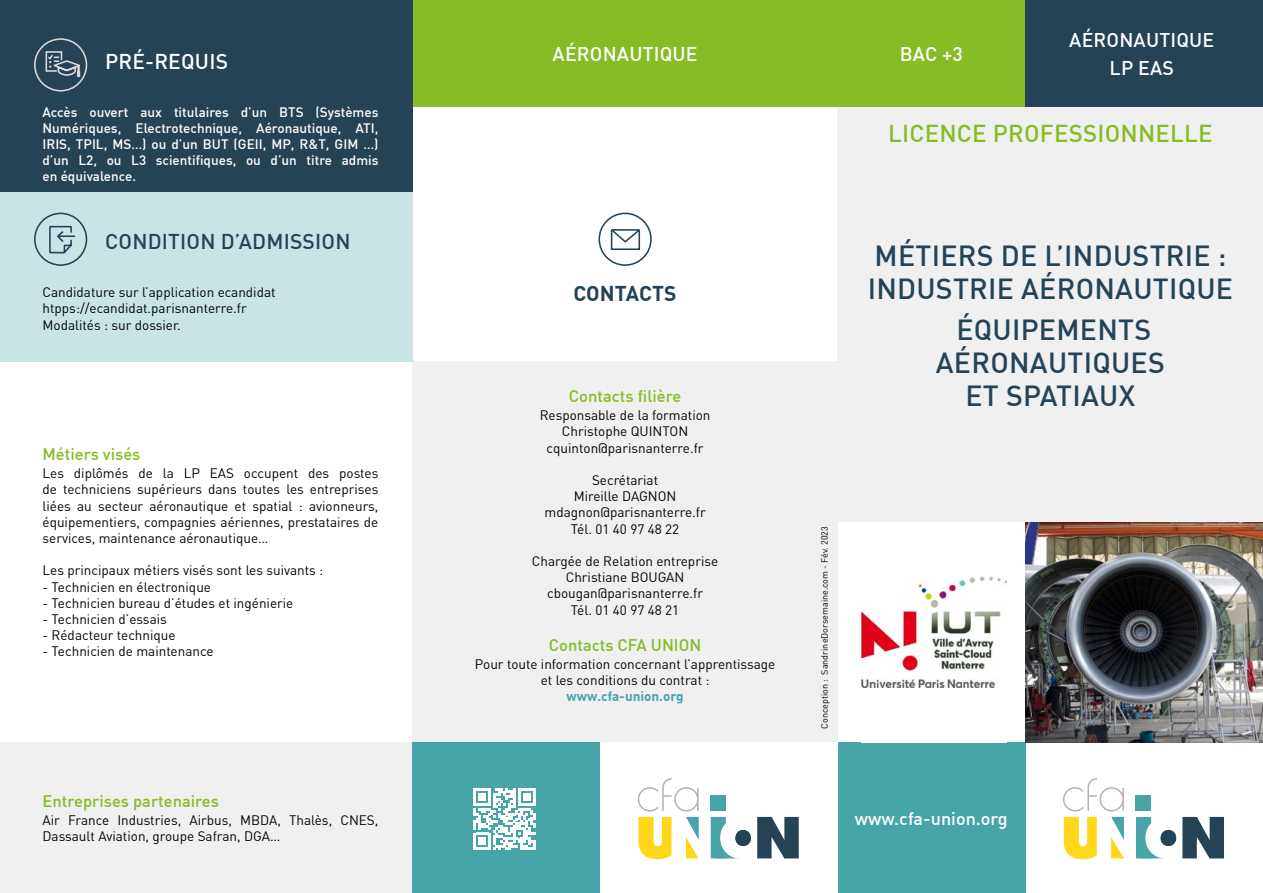
<style>
.page{position:relative;width:1263px;height:893px;background:#fff}
.page>*{position:absolute;margin:0;border:0;box-sizing:border-box;transform-origin:0 0}
.t1{font:500 28.5px/33px "DIN Pro";letter-spacing:.01em;color:#254357}
.t2{font:500 24px "DIN Pro";letter-spacing:.01em;color:#86bc25}
.t3{font:500 21px "DIN Pro";letter-spacing:.01em;color:#254357}
.t4{font:500 21px "DIN Pro";letter-spacing:.01em;color:#fff}
.t5{font:700 21px "DIN Pro";color:#254357}
.t6{font:500 19.5px/28px "DIN Pro";letter-spacing:.01em;color:#fff;text-align:center}
.t7{font:500 18px "DIN Pro";color:#fff}
.t8{font:500 16.5px "DIN Pro";color:#86bc25}
.t9{font:13.5px/16.2px "DIN Pro";color:#000;text-align:center}
.t10{font:500 13.5px/16.2px "DIN Pro";color:#fff;text-align:justify}
.t11{font:700 13.5px "DIN Pro";color:#47a5aa}
.t12{font:9px "DIN Pro";color:#000}
</style>
<div class="page">
<div style="left:412px;top:361px;width:426px;height:381px;background:#f0f0f0"></div>
<div style="left:838px;top:107px;width:425px;height:415px;background:#f0f0f0"></div>
<div style="left:838px;top:742px;width:187px;height:151px;background:#47a5aa"></div>
<div style="left:0;top:742px;width:412px;height:151px;background:#f0f0f0"></div>
<div style="left:413px;top:742px;width:187px;height:151px;background:#47a5aa"></div>
<div style="left:598px;top:213px;width:54px;height:53px;border:2px solid #254357;border-radius:50%"></div>
<svg style="left:610px;top:230px;width:31px;height:14px"></svg>
<div style="left:611px;top:229px;width:29px;height:21px;border:2px solid #254357"></div>
<svg style="left:473px;top:788px;width:62px;height:62px"></svg>
<div style="left:1025px;top:0;width:238px;height:106px;background:#254357"></div>
<div style="left:412px;top:0;width:426px;height:106px;background:#86bc25"></div>
<img style="left:1025px;top:522px;width:238px;height:220px">
<div style="left:0;top:0;width:412px;height:361px;background:#c8e4e5"></div>
<div style="left:0;top:0;width:412px;height:191px;background:#254357"></div>
<svg style="left:34px;top:38px;width:54px;height:54px"></svg>
<div style="left:34px;top:213px;width:53px;height:53px;border:2px solid #254357;border-radius:50%"></div>
<svg style="left:49px;top:225px;width:26px;height:29px"></svg>
<img style="left:861px;top:576px;width:145px;height:112px">
<div style="left:838px;top:0;width:187px;height:106px;background:#86bc25"></div>
<svg style="left:1063px;top:778px;width:161px;height:81px"></svg>
<svg style="left:638px;top:778px;width:161px;height:81px"></svg>
<h3 class="t4" style="left:105px;top:48px;width:124px">PRÉ-REQUIS</h3>
<p class="t10" style="left:43px;top:103px;width:337px">Accès ouvert aux titulaires d’un BTS (Systèmes Numériques, Electrotechnique, Aéronautique, ATI, IRIS, TPIL, MS…) ou d’un BUT (GEII, MP, R&amp;T, GIM …) d’un L2, ou L3 scientifiques, ou d’un titre admis en équivalence.</p>
<h3 class="t3" style="left:105px;top:228px;width:247px">CONDITION D’ADMISSION</h3>
<p class="t9" style="left:43px;top:284px;width:235px;text-align:left">Candidature sur l’application ecandidat htpps://ecandidat.parisnanterre.fr<br>Modalités : sur dossier.</p>
<p class="t8" style="left:43px;top:443px;width:99px">Métiers visés</p>
<p class="t9" style="left:43px;top:465px;width:337px;text-align:justify">Les diplômés de la LP EAS occupent des postes de techniciens supérieurs dans toutes les entreprises liées au secteur aéronautique et spatial : avionneurs, équipementiers, compagnies aériennes, prestataires de services, maintenance aéronautique…</p>
<p class="t9" style="left:43px;top:562px;width:282px">Les principaux métiers visés sont les suivants :</p>
<p class="t9" style="left:43px;top:578px;width:170px">- Technicien en électronique</p>
<p class="t9" style="left:43px;top:594px;width:252px">- Technicien bureau d’études et ingénierie</p>
<p class="t9" style="left:43px;top:611px;width:126px">- Technicien d’essais</p>
<p class="t9" style="left:43px;top:627px;width:135px">- Rédacteur technique</p>
<p class="t9" style="left:43px;top:643px;width:173px">- Technicien de maintenance</p>
<p class="t8" style="left:43px;top:790px;width:178px">Entreprises partenaires</p>
<p class="t9" style="left:43px;top:812px;width:337px;text-align:left">Air France Industries, Airbus, MBDA, Thalès, CNES,<br>Dassault Aviation, groupe Safran, DGA…</p>
<h3 class="t6" style="left:553px;top:39px;width:147px">AÉRONAUTIQUE</h3>
<h3 class="t5" style="left:573px;top:280px;width:105px">CONTACTS</h3>
<p class="t8" style="left:569px;top:385px;width:114px">Contacts filière</p>
<p class="t9" style="left:540px;top:407px;width:172px">Responsable de la formation<br>Christophe QUINTON cquinton@parisnanterre.fr</p>
<p class="t9" style="left:544px;top:472px;width:163px">Secrétariat<br>Mireille DAGNON mdagnon@parisnanterre.fr<br>Tél. 01 40 97 48 22</p>
<p class="t9" style="left:532px;top:553px;width:188px">Chargée de Relation entreprise<br>Christiane BOUGAN cbougan@parisnanterre.fr<br>Tél. 01 40 97 48 21</p>
<p class="t8" style="left:549px;top:634px;width:154px">Contacts CFA UNION</p>
<p class="t9" style="left:475px;top:656px;width:302px">Pour toute information concernant l’apprentissage et les conditions du contrat :</p>
<p class="t11" style="left:567px;top:688px;width:119px">www.cfa-union.org</p>
<h3 class="t6" style="left:900px;top:39px;width:65px">BAC +3</h3>
<h3 class="t6" style="left:1069px;top:25px;width:147px">AÉRONAUTIQUE<br>LP EAS</h3>
<h2 class="t2" style="left:888px;top:118px;width:326px">LICENCE PROFESSIONNELLE</h2>
<h1 class="t1" style="left:868px;top:238px;width:367px">MÉTIERS DE L’INDUSTRIE :<br>INDUSTRIE AÉRONAUTIQUE</h1>
<h1 class="t1" style="left:936px;top:312px;width:231px;text-align:center">ÉQUIPEMENTS<br>AÉRONAUTIQUES<br>ET SPATIAUX</h1>
<p class="t12" style="left:819px;top:729px;width:204px;rotate:-90deg">Conception : SandrineDorsemaine.com - Fév. 2023</p>
<h3 class="t7" style="left:855px;top:807px;width:154px">www.cfa-union.org</h3>
</div>
